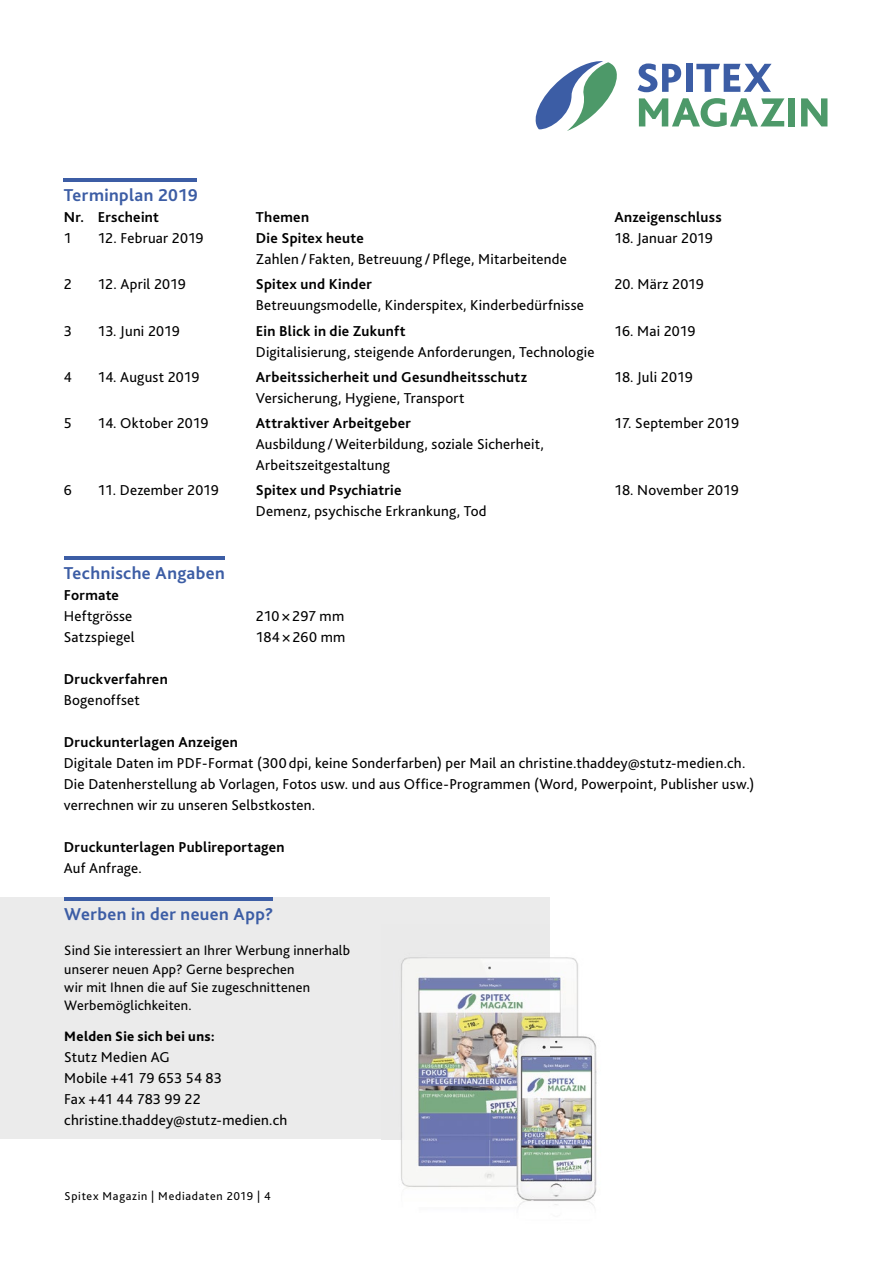
<style>
.page{position:relative;width:893px;height:1263px;background:#fff}
.page>*{position:absolute;margin:0;border:0;box-sizing:border-box;transform-origin:0 0}
.t1{font:700 18px "Bliss 2";letter-spacing:.025em;color:#3c5da5}
.t2{font:15px/21px "Bliss 2";letter-spacing:.015em;color:#000}
.t3{font:700 15px "Bliss 2";letter-spacing:.02em;color:#000}
.t4{font:14.25px/18.3px "Bliss 2";letter-spacing:.02em;color:#000}
.t5{font:800 14.25px "Bliss 2";letter-spacing:.025em;color:#000}
.t6{font:12px "Bliss 2";letter-spacing:.06em;color:#000}
</style>
<div class="page">
<svg style="left:638px;top:63px;width:43px;height:29px"></svg>
<div style="left:686px;top:64px;width:6px;height:28px;background:#3c5da5"></div>
<svg style="left:696px;top:64px;width:75px;height:28px"></svg>
<svg style="left:639px;top:98px;width:145px;height:29px"></svg>
<div style="left:789px;top:98px;width:6px;height:28px;background:#4d9969"></div>
<svg style="left:801px;top:98px;width:26px;height:28px"></svg>
<svg style="left:536px;top:61px;width:81px;height:70px"></svg>
<hr style="left:64px;top:179px;width:133px;height:3px;background:#3c5da5">
<hr style="left:64px;top:557px;width:160px;height:3px;background:#3c5da5">
<div style="left:0;top:898px;width:550px;height:241px;background:#ebebeb"></div>
<hr style="left:64px;top:898px;width:209px;height:3px;background:#3c5da5">
<img style="left:382px;top:957px;width:215px;height:251px">
<img style="left:382px;top:957px;width:168px;height:182px">
<p class="t1" style="left:64px;top:184px;width:135px">Terminplan 2019</p>
<p class="t3" style="left:64px;top:208px;width:97px">Nr. Erscheint</p>
<p class="t3" style="left:256px;top:208px;width:55px">Themen</p>
<p class="t3" style="left:614px;top:208px;width:109px">Anzeigenschluss</p>
<p class="t2" style="left:64px;top:227px;width:9px">1</p>
<p class="t2" style="left:98px;top:227px;width:107px">12. Februar 2019</p>
<p class="t3" style="left:256px;top:229px;width:109px">Die Spitex heute</p>
<p class="t2" style="left:614px;top:227px;width:100px">18. Januar 2019</p>
<p class="t2" style="left:256px;top:248px;width:313px">Zahlen / Fakten, Betreuung / Pflege, Mitarbeitende</p>
<p class="t2" style="left:64px;top:274px;width:9px">2</p>
<p class="t2" style="left:98px;top:274px;width:89px">12. April 2019</p>
<p class="t3" style="left:256px;top:275px;width:118px">Spitex und Kinder</p>
<p class="t2" style="left:614px;top:274px;width:91px">20. März 2019</p>
<p class="t2" style="left:256px;top:295px;width:330px">Betreuungsmodelle, Kinderspitex, Kinderbedürfnisse</p>
<p class="t2" style="left:64px;top:320px;width:9px">3</p>
<p class="t2" style="left:98px;top:320px;width:83px">13. Juni 2019</p>
<p class="t3" style="left:256px;top:321px;width:151px">Ein Blick in die Zukunft</p>
<p class="t2" style="left:614px;top:320px;width:83px">16. Mai 2019</p>
<p class="t2" style="left:256px;top:341px;width:340px">Digitalisierung, steigende Anforderungen, Technologie</p>
<p class="t2" style="left:64px;top:366px;width:9px">4</p>
<p class="t2" style="left:98px;top:366px;width:103px">14. August 2019</p>
<p class="t3" style="left:256px;top:367px;width:273px">Arbeitssicherheit und Gesundheitsschutz</p>
<p class="t2" style="left:614px;top:366px;width:80px">18. Juli 2019</p>
<p class="t2" style="left:256px;top:387px;width:210px">Versicherung, Hygiene, Transport</p>
<p class="t2" style="left:64px;top:412px;width:9px">5</p>
<p class="t2" style="left:98px;top:412px;width:112px">14. Oktober 2019</p>
<p class="t3" style="left:256px;top:414px;width:157px">Attraktiver Arbeitgeber</p>
<p class="t2" style="left:614px;top:412px;width:126px">17. September 2019</p>
<p class="t2" style="left:256px;top:433px;width:290px">Ausbildung / Weiterbildung, soziale Sicherheit,<br>Arbeitszeitgestaltung</p>
<p class="t2" style="left:64px;top:480px;width:9px">6</p>
<p class="t2" style="left:98px;top:480px;width:123px">11. Dezember 2019</p>
<p class="t3" style="left:256px;top:481px;width:147px">Spitex und Psychiatrie</p>
<p class="t2" style="left:614px;top:480px;width:126px">18. November 2019</p>
<p class="t2" style="left:256px;top:501px;width:232px">Demenz, psychische Erkrankung, Tod</p>
<p class="t1" style="left:64px;top:562px;width:163px">Technische Angaben</p>
<p class="t3" style="left:64px;top:586px;width:57px">Formate</p>
<p class="t2" style="left:64px;top:605px;width:70px">Heftgrösse</p>
<p class="t2" style="left:256px;top:605px;width:90px">210 × 297 mm</p>
<p class="t2" style="left:64px;top:626px;width:72px">Satzspiegel</p>
<p class="t2" style="left:256px;top:626px;width:91px">184 × 260 mm</p>
<p class="t3" style="left:64px;top:670px;width:105px">Druckverfahren</p>
<p class="t2" style="left:64px;top:689px;width:78px">Bogenoffset</p>
<p class="t3" style="left:64px;top:733px;width:176px">Druckunterlagen Anzeigen</p>
<p class="t2" style="left:64px;top:752px;width:692px">Digitale Daten im PDF-Format (300 dpi, keine Sonderfarben) per Mail an christine.thaddey@stutz-medien.ch.<br>Die Datenherstellung ab Vorlagen, Fotos usw. und aus Office-Programmen (Word, Powerpoint, Publisher usw.) verrechnen wir zu unseren Selbstkosten.</p>
<p class="t3" style="left:64px;top:838px;width:222px">Druckunterlagen Publireportagen</p>
<p class="t2" style="left:64px;top:857px;width:80px">Auf Anfrage.</p>
<p class="t1" style="left:64px;top:903px;width:211px">Werben in der neuen App?</p>
<p class="t4" style="left:64px;top:941px;width:287px">Sind Sie interessiert an Ihrer Werbung innerhalb unserer neuen App? Gerne besprechen<br>wir mit Ihnen die auf Sie zugeschnittenen Werbe möglichkeiten.</p>
<p class="t5" style="left:64px;top:1028px;width:152px">Melden Sie sich bei uns:</p>
<p class="t2" style="left:64px;top:1047px;width:224px">Stutz Medien AG<br>Mobile +41 79 653 54 83<br>Fax +41 44 783 99 22 christine.thaddey@stutz-medien.ch</p>
<p class="t6" style="left:65px;top:1188px;width:208px">Spitex Magazin | Mediadaten 2019 | 4</p>
</div>
